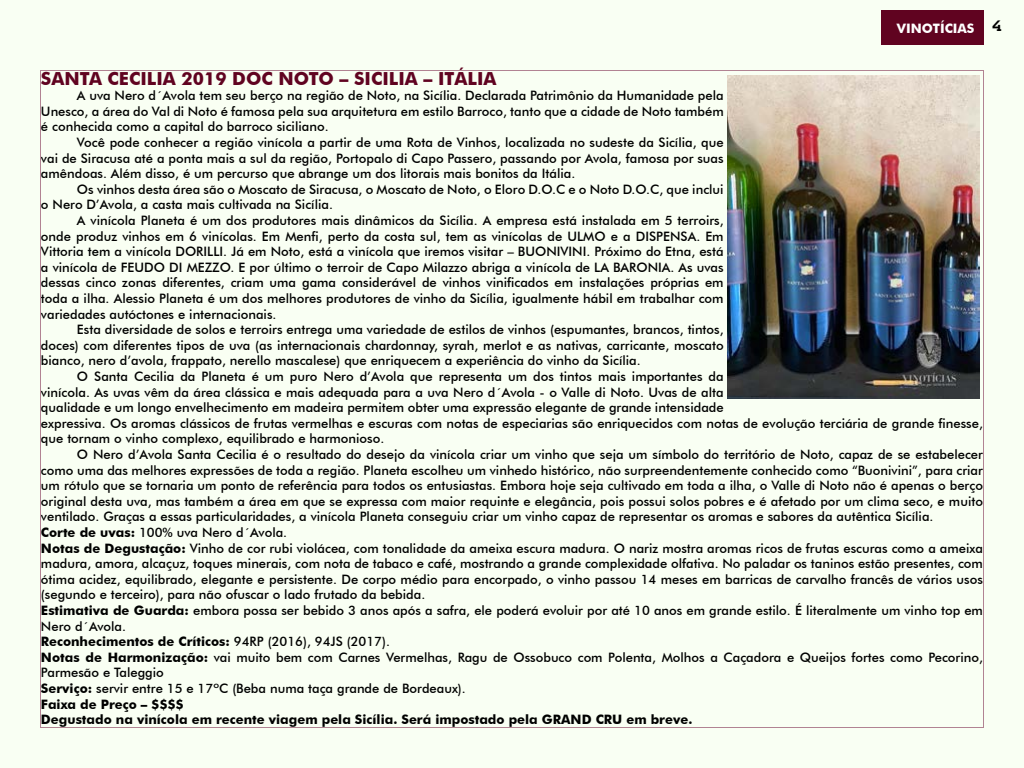
<style>
.page{position:relative;width:1024px;height:768px;background:#f9fff3}
.page>*{position:absolute;margin:0;border:0;box-sizing:border-box;transform-origin:0 0}
.t1{font:700 18px "Futura BT";color:#600320}
.t2{font:500 13px/15.6px "Futura BT";color:#000;text-align:justify}
.t3{font:700 13px "Futura BT";color:#fff}
.s1{font-weight:700}
</style>
<div class="page">
<div style="left:882px;top:10px;width:102px;height:34px;background:#600320"></div>
<img style="left:728px;top:76px;width:252px;height:322px">
<p class="t3" style="left:897px;top:21px;width:106px">VINOTÍCIAS <sup>4</sup></p>
<h1 class="t1" style="left:41px;top:67px;width:457px">SANTA CECILIA 2019 DOC NOTO – SICILIA – ITÁLIA</h1>
<p class="t2" style="left:41px;top:88px;width:684px;text-indent:36px">A uva Nero d´Avola tem seu berço na região de Noto, na Sicília. Declarada Patrimônio da Humanidade pela Unesco, a área do Val di Noto é famosa pela sua arquitetura em estilo Barroco, tanto que a cidade de Noto também é conhecida como a capital do barroco siciliano.</p>
<p class="t2" style="left:41px;top:135px;width:684px;text-indent:36px">Você pode conhecer a região vinícola a partir de uma Rota de Vinhos, localizada no sudeste da Sicília, que vai de Siracusa até a ponta mais a sul da região, Portopalo di Capo Passero, passando por Avola, famosa por suas amêndoas. Além disso, é um percurso que abrange um dos litorais mais bonitos da Itália.</p>
<p class="t2" style="left:41px;top:181px;width:684px;text-indent:36px">Os vinhos desta área são o Moscato de Siracusa, o Moscato de Noto, o Eloro D.O.C e o Noto D.O.C, que inclui o Nero D’Avola, a casta mais cultivada na Sicília.</p>
<p class="t2" style="left:41px;top:213px;width:684px;text-indent:36px">A vinícola Planeta é um dos produtores mais dinâmicos da Sicília. A empresa está instalada em 5 terroirs, onde produz vinhos em 6 vinícolas. Em Menfi, perto da costa sul, tem as vinícolas de ULMO e a DISPENSA. Em Vittoria tem a vinícola DORILLI. Já em Noto, está a vinícola que iremos visitar – BUONIVINI. Próximo do Etna, está a vinícola de FEUDO DI MEZZO. E por último o terroir de Capo Milazzo abriga a vinícola de LA BARONIA. As uvas dessas cinco zonas diferentes, criam uma gama considerável de vinhos vinificados em instalações próprias em toda a ilha. Alessio Planeta é um dos melhores produtores de vinho da Sicília, igualmente hábil em trabalhar com variedades autóctones e internacionais.</p>
<p class="t2" style="left:41px;top:322px;width:684px;text-indent:36px">Esta diversidade de solos e terroirs entrega uma variedade de estilos de vinhos (espumantes, brancos, tintos, doces) com diferentes tipos de uva (as internacionais chardonnay, syrah, merlot e as nativas, carricante, moscato bianco, nero d’avola, frappato, nerello mascalese) que enriquecem a experiência do vinho da Sicília.</p>
<p class="t2" style="left:41px;top:369px;width:944px;text-align:left;text-indent:36px">O Santa Cecilia da Planeta é um puro Nero d’Avola que representa um dos tintos mais importantes da<br>vinícola. As uvas vêm da área clássica e mais adequada para a uva Nero d´Avola - o Valle di Noto. Uvas de alta<br>qualidade e um longo envelhecimento em madeira permitem obter uma expressão elegante de grande intensidade<br>expressiva. Os aromas clássicos de frutas vermelhas e escuras com notas de especiarias são enriquecidos com notas de evolução terciária de grande finesse, que tornam o vinho complexo, equilibrado e harmonioso.</p>
<p class="t2" style="left:41px;top:447px;width:944px;text-align:left;text-indent:36px">O Nero d’Avola Santa Cecilia é o resultado do desejo da vinícola criar um vinho que seja um símbolo do território de Noto, capaz de se estabelecer como uma das melhores expressões de toda a região. Planeta escolheu um vinhedo histórico, não surpreendentemente conhecido como “Buonivini”, para criar um rótulo que se tornaria um ponto de referência para todos os entusiastas. Embora hoje seja cultivado em toda a ilha, o Valle di Noto não é apenas o berço original desta uva, mas também a área em que se expressa com maior requinte e elegância, pois possui solos pobres e é afetado por um clima seco, e muito ventilado. Graças a essas particularidades, a vinícola Planeta conseguiu criar um vinho capaz de representar os aromas e sabores da autêntica Sicília.<br><span class="s1">Corte de uvas:</span> 100% uva Nero d´Avola.<br><span class="s1">Notas de Degustação:</span> Vinho de cor rubi violácea, com tonalidade da ameixa escura madura. O nariz mostra aromas ricos de frutas escuras como a ameixa madura, amora, alcaçuz, toques minerais, com nota de tabaco e café, mostrando a grande complexidade olfativa. No paladar os taninos estão presentes, com ótima acidez, equilibrado, elegante e persistente. De corpo médio para encorpado, o vinho passou 14 meses em barricas de carvalho francês de vários usos (segundo e terceiro), para não ofuscar o lado frutado da bebida.<br><span class="s1">Estimativa de Guarda:</span> embora possa ser bebido 3 anos após a safra, ele poderá evoluir por até 10 anos em grande estilo. É literalmente um vinho top em Nero d´Avola.<br><span class="s1">Reconhecimentos de Críticos:</span> 94RP (2016), 94JS (2017).<br><span class="s1">Notas de Harmonização:</span> vai muito bem com Carnes Vermelhas, Ragu de Ossobuco com Polenta, Molhos a Caçadora e Queijos fortes como Pecorino, Parmesão e Taleggio<br><span class="s1">Serviço:</span> servir entre 15 e 17ºC (Beba numa taça grande de Bordeaux).<br><span class="s1">Faixa de Preço – $$$$<br>Degustado na vinícola em recente viagem pela Sicília. Será impostado pela GRAND CRU em breve.</span></p>
</div>
